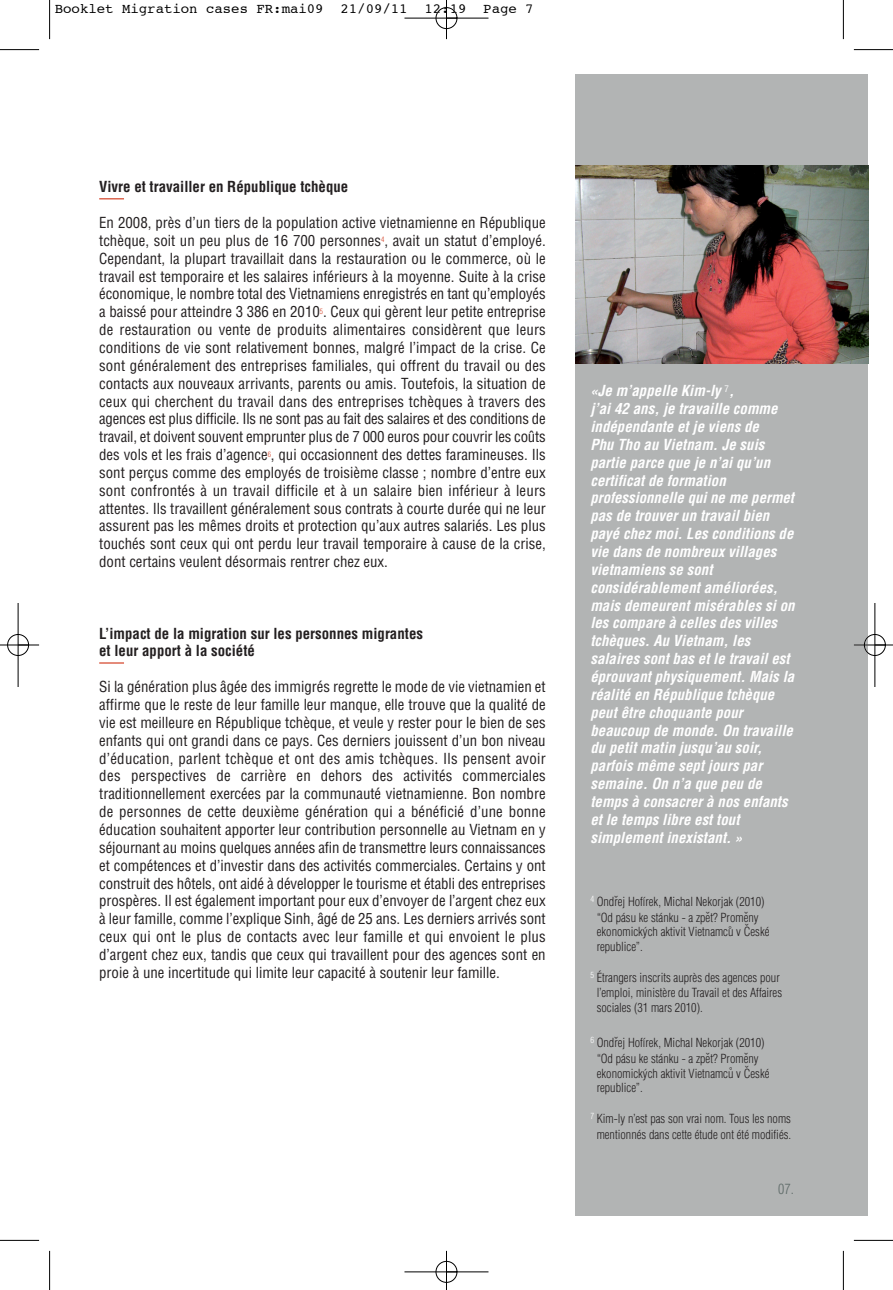
<style>
.page{position:relative;width:893px;height:1290px;background:#fff}
.page>*{position:absolute;margin:0;border:0;box-sizing:border-box;transform-origin:0 0}
.t1{font:condensed 14.88px/17.8px "Helvetica LT Std";color:#231f20;text-align:justify}
.t2{font:italic 700 condensed 14.88px/17.8px "Helvetica";letter-spacing:.005em;color:#fff}
.t3{font:700 condensed 14.88px/17.8px "Helvetica LT Std";color:#231f20}
.t4{font:14px "Courier";color:#000}
.t5{font:300 condensed 14px "Helvetica LT Std";color:#5f6b69}
.t6{font:300 condensed 12.25px/15px "Helvetica LT Std";color:#231f20}
</style>
<div class="page">
<svg style="left:99px;top:198px;width:25px;height:1px"></svg>
<svg style="left:99px;top:662px;width:25px;height:1px"></svg>
<div style="left:575px;top:74px;width:293px;height:1141px;background:#b2b4b4"></div>
<img style="left:575px;top:165px;width:293px;height:199px">
<hr style="left:49px;top:0;width:1px;height:39px;background:#000">
<hr style="left:0;top:49px;width:39px;height:1px;background:#000">
<hr style="left:843px;top:0;width:1px;height:39px;background:#000">
<hr style="left:854px;top:49px;width:39px;height:1px;background:#000">
<hr style="left:49px;top:1251px;width:1px;height:39px;background:#000">
<hr style="left:0;top:1240px;width:39px;height:1px;background:#000">
<hr style="left:843px;top:1251px;width:1px;height:39px;background:#000">
<hr style="left:854px;top:1240px;width:39px;height:1px;background:#000">
<hr style="left:854px;top:644px;width:39px;height:1px;background:#fff">
<div style="left:436px;top:1261px;width:21px;height:22px;border:1px solid #fff;border-radius:50%"></div>
<hr style="left:404px;top:18px;width:84px;height:1px;background:#000">
<hr style="left:404px;top:1271px;width:84px;height:1px;background:#000">
<hr style="left:18px;top:603px;width:1px;height:84px;background:#000">
<hr style="left:875px;top:603px;width:1px;height:84px;background:#000">
<hr style="left:446px;top:0;width:1px;height:39px;background:#000">
<hr style="left:446px;top:1251px;width:1px;height:39px;background:#000">
<hr style="left:0;top:645px;width:39px;height:1px;background:#000">
<hr style="left:854px;top:645px;width:39px;height:1px;background:#000">
<div style="left:436px;top:7px;width:21px;height:22px;border:1px solid #000;border-radius:50%"></div>
<div style="left:436px;top:1261px;width:21px;height:21px;border:1px solid #000;border-radius:50%"></div>
<div style="left:7px;top:634px;width:22px;height:22px;border:1px solid #000;border-radius:50%"></div>
<div style="left:864px;top:634px;width:22px;height:22px;border:1px solid #000;border-radius:50%"></div>
<p class="t4" style="left:55px;top:2px;width:480px">Booklet Migration cases FR:mai09 21/09/11 12:19 Page 7</p>
<p class="t3" style="left:99px;top:179px;width:251px">Vivre et travailler en République tchèque</p>
<p class="t1" style="left:99px;top:215px;width:448px">En 2008, près d’un tiers de la population active vietnamienne en République tchèque, soit un peu plus de 16 700 personnes<sup>4</sup>, avait un statut d’employé.<br>Cependant, la plupart travaillait dans la restauration ou le commerce, où le travail est temporaire et les salaires inférieurs à la moyenne. Suite à la crise économique, le nombre total des Vietnamiens enregistrés en tant qu’employés a baissé pour atteindre 3 386 en 2010<sup>5</sup>. Ceux qui gèrent leur petite entreprise de restauration ou vente de produits alimentaires considèrent que leurs conditions de vie sont relativement bonnes, malgré l’impact de la crise. Ce sont généralement des entreprises familiales, qui offrent du travail ou des contacts aux nouveaux arrivants, parents ou amis. Toutefois, la situation de ceux qui cherchent du travail dans des entreprises tchèques à travers des agences est plus difficile. Ils ne sont pas au fait des salaires et des conditions de travail, et doivent souvent emprunter plus de 7 000 euros pour couvrir les coûts des vols et les frais d’agence<sup>6</sup>, qui occasionnent des dettes faramineuses. Ils sont perçus comme des employés de troisième classe ; nombre d’entre eux sont confrontés à un travail difficile et à un salaire bien inférieur à leurs attentes. Ils travaillent généralement sous contrats à courte durée qui ne leur assurent pas les mêmes droits et protection qu’aux autres salariés. Les plus touchés sont ceux qui ont perdu leur travail temporaire à cause de la crise, dont certains veulent désormais rentrer chez eux.</p>
<p class="t3" style="left:99px;top:625px;width:325px">L’impact de la migration sur les personnes migrantes et leur apport à la société</p>
<p class="t1" style="left:99px;top:679px;width:448px">Si la génération plus âgée des immigrés regrette le mode de vie vietnamien et affirme que le reste de leur famille leur manque, elle trouve que la qualité de vie est meilleure en République tchèque, et veule y rester pour le bien de ses enfants qui ont grandi dans ce pays. Ces derniers jouissent d’un bon niveau d’éducation, parlent tchèque et ont des amis tchèques. Ils pensent avoir des perspectives de carrière en dehors des activités commerciales traditionnellement exercées par la communauté vietnamienne. Bon nombre de personnes de cette deuxième génération qui a bénéficié d’une bonne éducation souhaitent apporter leur contribution personnelle au Vietnam en y séjournant au moins quelques années afin de transmettre leurs connaissances et compétences et d’investir dans des activités commerciales. Certains y ont construit des hôtels, ont aidé à développer le tourisme et établi des entreprises prospères. Il est également important pour eux d’envoyer de l’argent chez eux à leur famille, comme l’explique Sinh, âgé de 25 ans. Les derniers arrivés sont ceux qui ont le plus de contacts avec leur famille et qui envoient le plus d’argent chez eux, tandis que ceux qui travaillent pour des agences sont en proie à une incertitude qui limite leur capacité à soutenir leur famille.</p>
<p class="t2" style="left:590px;top:383px;width:209px">«Je m’appelle Kim-ly <sup>7</sup> ,<br>j’ai42 ans,je travaille comme indépendante etje viens de<br>Phu Tho au Vietnam.Je suis partie parce que je n’aiqu’un certificatde formation professionnelle quine me permet pas de trouverun travailbien payé chez moi.Les conditions de vie dans de nombreux villages vietnamiens se sont considérablementaméliorées, mais demeurentmisérables sion les compare à celles des villes tchèques. Au Vietnam,les salaires sontbas etle travailest éprouvantphysiquement.Mais la réalité en République tchèque peutêtre choquante pour beaucoup de monde.On travaille du petitmatin jusqu’au soir, parfois même septjours par semaine.On n’a que peu de temps à consacrerà nos enfants etle temps libre esttout simplementinexistant.»</p>
<p class="t6" style="left:597px;top:895px;width:174px;text-indent:-6px"><sup>4</sup> Ondrej Hofírek, Michal Nekorjak (2010) “Od pásu ke stánku - a zpet? Promeny ekonomických aktivit Vietnamcu v Ceské republice”.</p>
<p class="t6" style="left:597px;top:971px;width:187px;text-indent:-6px"><sup>5</sup> Étrangers inscrits auprès des agences pour l’emploi, ministère du Travail et des Affaires sociales (31 mars 2010).</p>
<p class="t6" style="left:614px;top:894px;width:6px">ˇ</p>
<p class="t6" style="left:706px;top:910px;width:6px">ˇ</p>
<p class="t6" style="left:744px;top:910px;width:6px">ˇ</p>
<p class="t6" style="left:745px;top:922px;width:6px">ˇ</p>
<p class="t6" style="left:728px;top:925px;width:6px">˚</p>
<p class="t6" style="left:597px;top:1036px;width:174px;text-indent:-6px"><sup>6</sup> Ondrej Hofírek, Michal Nekorjak (2010) “Od pásu ke stánku - a zpet? Promeny ekonomických aktivit Vietnamcu v Ceské republice”.</p>
<p class="t6" style="left:590px;top:1112px;width:202px;line-height:15.6px;text-align:center"><sup>7</sup> Kim-ly n’est pas son vrai nom. Tous les noms mentionnés dans cette étude ont été modifiés.</p>
<p class="t6" style="left:614px;top:1035px;width:6px">ˇ</p>
<p class="t6" style="left:706px;top:1051px;width:6px">ˇ</p>
<p class="t6" style="left:744px;top:1051px;width:6px">ˇ</p>
<p class="t6" style="left:745px;top:1063px;width:6px">ˇ</p>
<p class="t6" style="left:729px;top:1066px;width:6px">˚</p>
<p class="t5" style="left:778px;top:1183px;width:17px">07.</p>
</div>
